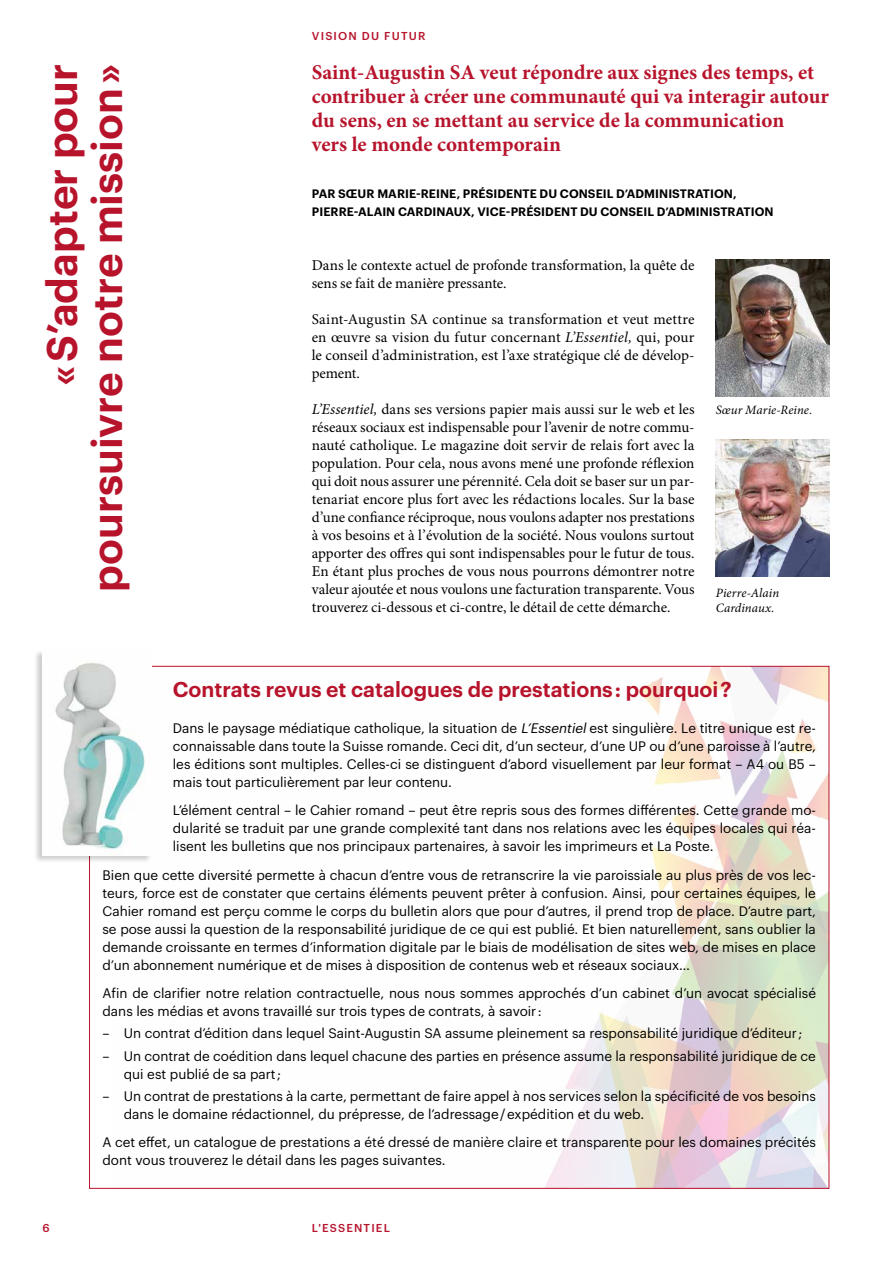
<style>
.page{position:relative;width:893px;height:1263px;background:#fff}
.page>*{position:absolute;margin:0;border:0;box-sizing:border-box;transform-origin:0 0}
.t1{font:600 42px/45px "Graphik";color:#b7142c;text-align:right}
.t2{font:700 21px/24px "Minion Pro";color:#b7142c}
.t3{font:600 21px "Graphik";color:#b7142c}
.t4{font:15px/18px "Minion Pro";letter-spacing:-.005em;color:#000;text-align:justify}
.t5{font:13.5px/18px "Graphik";color:#000}
.t6{font:italic 12.75px/15px "Minion Pro";letter-spacing:.005em;color:#000}
.t7{font:600 12px/18px "Graphik";letter-spacing:.005em;color:#000}
.t8{font:500 11.25px "Graphik";letter-spacing:.105em;color:#b7142c}
.s1{font-style:italic}
</style>
<div class="page">
<img style="left:545px;top:668px;width:282px;height:518px">
<div style="left:34px;top:649px;width:118px;height:215px;background:#000;opacity:.2"></div>
<img style="left:43px;top:649px;width:109px;height:206px">
<img style="left:716px;top:259px;width:113px;height:137px">
<img style="left:716px;top:439px;width:113px;height:137px">
<h1 class="t1" style="left:36px;top:592px;width:529px;rotate:-90deg">« S’adapter pour poursuivre notre mission »</h1>
<p class="t8" style="left:312px;top:27px;width:115px">VISION DU FUTUR</p>
<h2 class="t2" style="left:312px;top:60px;width:518px">Saint-Augustin SA veut répondre aux signes des temps, et contribuer à créer une communauté qui va interagir autour du sens, en se mettant au service de la communication<br>vers le monde contemporain</h2>
<p class="t7" style="left:312px;top:184px;width:463px">PAR SŒUR MARIE-REINE, PRÉSIDENTE DU CONSEIL D’ADMINISTRATION,<br>PIERRE-ALAIN CARDINAUX, VICE-PRÉSIDENT DU CONSEIL D’ADMINISTRATION</p>
<p class="t4" style="left:312px;top:256px;width:384px">Dans le contexte actuel de profonde transformation, la quête de sens se fait de manière pressante.</p>
<p class="t4" style="left:312px;top:310px;width:384px">Saint-Augustin SA continue sa transformation et veut mettre en œuvre sa vision du futur concernant <span class="s1">L’Essentiel,</span> qui, pour le conseil d’administration, est l’axe stratégique clé de dévelop&shy;pement.</p>
<p class="t4" style="left:312px;top:400px;width:384px"><span class="s1">L’Essentiel,</span> dans ses versions papier mais aussi sur le web et les réseaux sociaux est indispensable pour l’avenir de notre commu&shy;nauté catholique. Le magazine doit servir de relais fort avec la population. Pour cela, nous avons mené une profonde réflexion qui doit nous assurer une pérennité. Cela doit se baser sur un par&shy;tenariat encore plus fort avec les rédactions locales. Sur la base d’une confiance réciproque, nous voulons adapter nos prestations à vos besoins et à l’évolution de la société. Nous voulons surtout apporter des offres qui sont indispensables pour le futur de tous.<br>En étant plus proches de vous nous pourrons démontrer notre valeur ajoutée et nous voulons une facturation transparente. Vous trouverez ci-dessous et ci-contre, le détail de cette démarche.</p>
<p class="t6" style="left:716px;top:402px;width:98px">Sœur Marie-Reine.</p>
<p class="t6" style="left:716px;top:585px;width:65px">Pierre-Alain<br>Cardinaux.</p>
<h2 class="t3" style="left:173px;top:673px;width:560px">Contrats revus et catalogues de prestations : pourquoi ?</h2>
<p class="t5" style="left:173px;top:717px;width:645px;text-align:justify">Dans le paysage médiatique catholique, la situation de <span class="s1">L’Essentiel</span>est singulière. Le titre unique est re&shy;connaissable dans toute la Suisse romande. Ceci dit, d’un secteur, d’une UP ou d’une paroisse à l’autre, les éditions sont multiples. Celles-ci se distinguent d’abord visuellement par leur format – A4 ou B5 – mais tout particulièrement par leur contenu.</p>
<p class="t5" style="left:173px;top:800px;width:645px;text-align:justify">L’élément central – le Cahier romand – peut être repris sous des formes différentes. Cette grande mo&shy;dularité se traduit par une grande complexité tant dans nos relations avec les équipes locales qui réa&shy;lisent les bulletins que nos principaux partenaires, à savoir les imprimeurs et La Poste.</p>
<p class="t5" style="left:103px;top:864px;width:715px;text-align:justify">Bien que cette diversité permette à chacun d’entre vous de retranscrire la vie paroissiale au plus près de vos lec&shy;teurs, force est de constater que certains éléments peuvent prêter à confusion. Ainsi, pour certaines équipes, le Cahier romand est perçu comme le corps du bulletin alors que pour d’autres, il prend trop de place. D’autre part, se pose aussi la question de la responsabilité juridique de ce qui est publié. Et bien naturellement, sans oublier la demande croissante en termes d’information digitale par le biais de modélisation de sites web, de mises en place d’un abonnement numérique et de mises à disposition de contenus web et réseaux sociaux…</p>
<p class="t5" style="left:103px;top:983px;width:715px">Afin de clarifier notre relation contractuelle, nous nous sommes approchés d’un cabinet d’un avocat spécialisé dans les médias et avons travaillé sur trois types de contrats, à savoir :</p>
<p class="t5" style="left:103px;top:1023px;width:701px">– Un contrat d’édition dans lequel Saint-Augustin SA assume pleinement sa responsabilité juridique d’éditeur ;</p>
<p class="t5" style="left:124px;top:1045px;width:694px;text-indent:-21px">– Un contrat de coédition dans lequel chacune des parties en présence assume la responsabilité juridique de ce qui est publié de sa part ;</p>
<p class="t5" style="left:124px;top:1086px;width:694px;text-indent:-21px">– Un contrat de prestations à la carte, permettant de faire appel à nos services selon la spécificité de vos besoins dans le domaine rédactionnel, du prépresse, de l’adressage / expédition et du web.</p>
<p class="t5" style="left:103px;top:1132px;width:715px">A cet effet, un catalogue de prestations a été dressé de manière claire et transparente pour les domaines précités dont vous trouverez le détail dans les pages suivantes.</p>
<p class="t8" style="left:43px;top:1219px;width:9px">6</p>
<p class="t8" style="left:312px;top:1219px;width:80px">L'ESSENTIEL</p>
</div>
